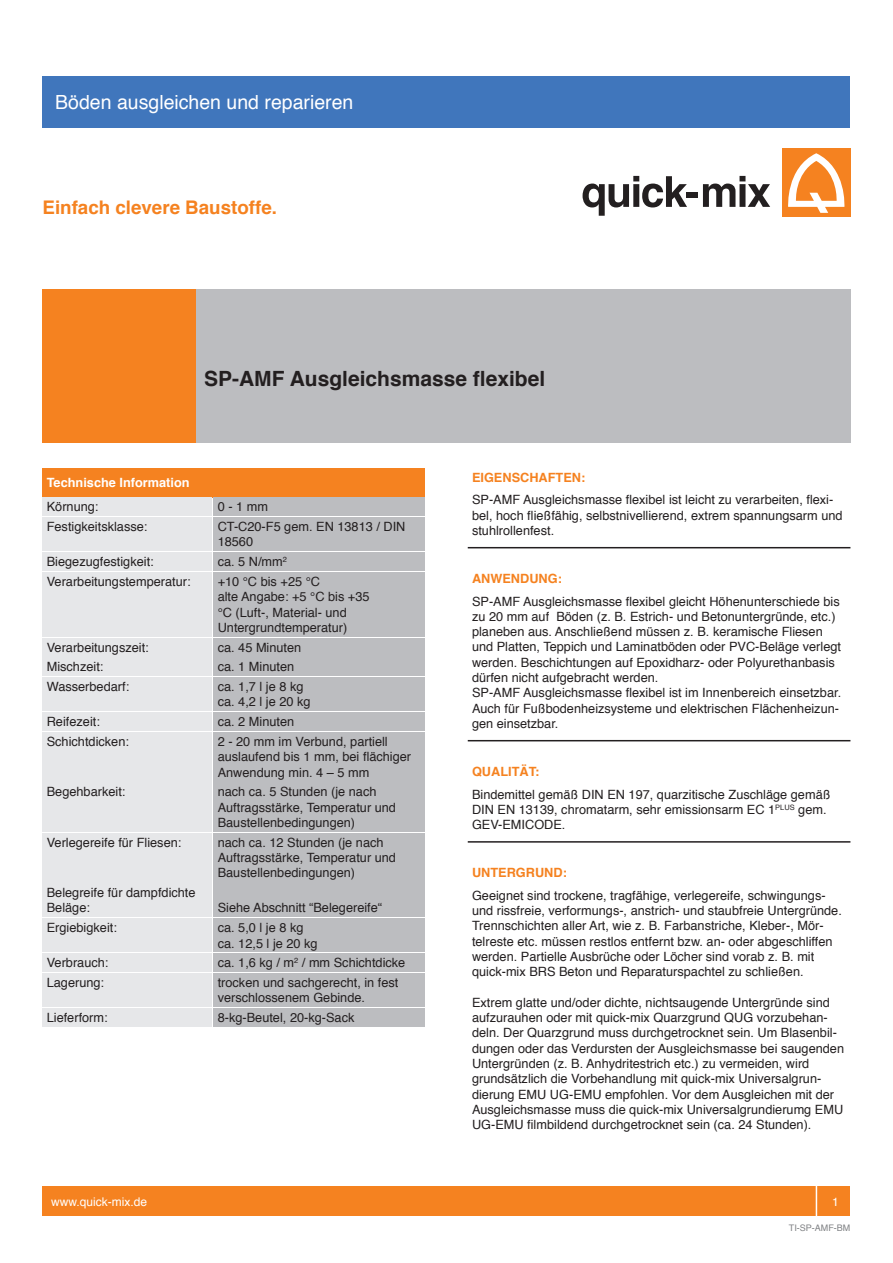
<style>
.page{position:relative;width:893px;height:1263px;background:#fff}
.page>*{position:absolute;margin:0;border:0;box-sizing:border-box;transform-origin:0 0}
.t1{font:700 21px "Helvetica";color:#231f20}
.t2{font:19.5px "Helvetica";color:#fff}
.t3{font:700 18.75px "Helvetica";color:#f58220}
.t4{font:12.75px/15.3px "Helvetica";color:#231f20}
.t5{font:700 12.75px "Helvetica";color:#f58220}
.t6{font:700 12.75px "Helvetica";color:#fff}
.t7{font:12px "Helvetica";color:#fff}
.t8{font:9px "Helvetica";color:#808285}
</style>
<div class="page">
<div style="left:43px;top:77px;width:807px;height:51px;background:#4076bc"></div>
<svg style="left:583px;top:176px;width:104px;height:40px"></svg>
<div style="left:686px;top:192px;width:12px;height:6px;background:#231f20"></div>
<svg style="left:703px;top:176px;width:67px;height:31px"></svg>
<div style="left:782px;top:149px;width:68px;height:68px;background:#f58220"></div>
<svg style="left:788px;top:153px;width:57px;height:60px"></svg>
<div style="left:43px;top:1186px;width:807px;height:30px;background:#f58220"></div>
<div style="left:816px;top:1181px;width:39px;height:40px;border:2px solid #fff"></div>
<div style="left:191px;top:289px;width:659px;height:153px;background:#bcbdc0"></div>
<div style="left:43px;top:289px;width:153px;height:153px;background:#f58220"></div>
<div style="left:43px;top:468px;width:382px;height:29px;background:#f58220"></div>
<div style="left:43px;top:497px;width:169px;height:19px;background:#e6e7e9"></div>
<div style="left:213px;top:497px;width:212px;height:19px;background:#bcbdc0"></div>
<div style="left:43px;top:517px;width:169px;height:34px;background:#e6e7e9"></div>
<div style="left:213px;top:517px;width:212px;height:34px;background:#bcbdc0"></div>
<div style="left:43px;top:552px;width:169px;height:19px;background:#e6e7e9"></div>
<div style="left:213px;top:552px;width:212px;height:19px;background:#bcbdc0"></div>
<div style="left:43px;top:572px;width:169px;height:64px;background:#e6e7e9"></div>
<div style="left:213px;top:572px;width:212px;height:64px;background:#bcbdc0"></div>
<div style="left:43px;top:638px;width:169px;height:18px;background:#e6e7e9"></div>
<div style="left:213px;top:638px;width:212px;height:18px;background:#bcbdc0"></div>
<div style="left:43px;top:658px;width:169px;height:18px;background:#e6e7e9"></div>
<div style="left:213px;top:658px;width:212px;height:18px;background:#bcbdc0"></div>
<div style="left:43px;top:677px;width:169px;height:34px;background:#e6e7e9"></div>
<div style="left:213px;top:677px;width:212px;height:34px;background:#bcbdc0"></div>
<div style="left:43px;top:712px;width:169px;height:19px;background:#e6e7e9"></div>
<div style="left:213px;top:712px;width:212px;height:19px;background:#bcbdc0"></div>
<div style="left:43px;top:732px;width:169px;height:49px;background:#e6e7e9"></div>
<div style="left:213px;top:732px;width:212px;height:49px;background:#bcbdc0"></div>
<div style="left:43px;top:782px;width:169px;height:50px;background:#e6e7e9"></div>
<div style="left:213px;top:782px;width:212px;height:50px;background:#bcbdc0"></div>
<div style="left:43px;top:833px;width:169px;height:49px;background:#e6e7e9"></div>
<div style="left:213px;top:833px;width:212px;height:49px;background:#bcbdc0"></div>
<div style="left:43px;top:883px;width:169px;height:34px;background:#e6e7e9"></div>
<div style="left:213px;top:883px;width:212px;height:34px;background:#bcbdc0"></div>
<div style="left:43px;top:918px;width:169px;height:34px;background:#e6e7e9"></div>
<div style="left:213px;top:918px;width:212px;height:34px;background:#bcbdc0"></div>
<div style="left:43px;top:953px;width:169px;height:19px;background:#e6e7e9"></div>
<div style="left:213px;top:953px;width:212px;height:19px;background:#bcbdc0"></div>
<div style="left:43px;top:973px;width:169px;height:34px;background:#e6e7e9"></div>
<div style="left:213px;top:973px;width:212px;height:34px;background:#bcbdc0"></div>
<div style="left:43px;top:1008px;width:169px;height:19px;background:#e6e7e9"></div>
<div style="left:213px;top:1008px;width:212px;height:19px;background:#bcbdc0"></div>
<hr style="left:468px;top:547px;width:382px;height:1px;background:#231f20">
<hr style="left:468px;top:740px;width:382px;height:1px;background:#231f20">
<hr style="left:468px;top:841px;width:382px;height:2px;background:#231f20">
<p class="t2" style="left:55px;top:87px;width:300px">Böden ausgleichen und reparieren</p>
<p class="t3" style="left:43px;top:192px;width:236px">Einfach clevere Baustoffe.</p>
<p class="t1" style="left:204px;top:361px;width:343px">SP-AMF Ausgleichsmasse flexibel</p>
<p class="t6" style="left:47px;top:473px;width:144px">Technische Information</p>
<p class="t4" style="left:47px;top:500px;width:53px">Körnung:</p>
<p class="t4" style="left:218px;top:500px;width:52px">0 - 1 mm</p>
<p class="t4" style="left:47px;top:519px;width:102px">Festigkeitsklasse:</p>
<p class="t4" style="left:218px;top:519px;width:189px">CT-C20-F5 gem. EN 13813 / DIN<br>18560</p>
<p class="t4" style="left:47px;top:554px;width:109px">Biegezugfestigkeit:</p>
<p class="t4" style="left:218px;top:554px;width:71px">ca. 5 N/mm<sup>2</sup></p>
<p class="t4" style="left:47px;top:574px;width:145px">Verarbeitungstemperatur:</p>
<p class="t4" style="left:218px;top:574px;width:104px">+10 °C bis +25 °C</p>
<p class="t4" style="left:218px;top:589px;width:153px">alte Angabe: +5 °C bis +35 °C (Luft-, Material- und<br>Untergrundtemperatur)</p>
<p class="t4" style="left:47px;top:640px;width:104px">Verarbeitungszeit:</p>
<p class="t4" style="left:218px;top:640px;width:85px">ca. 45 Minuten</p>
<p class="t4" style="left:47px;top:660px;width:58px">Mischzeit:</p>
<p class="t4" style="left:218px;top:660px;width:78px">ca. 1 Minuten</p>
<p class="t4" style="left:47px;top:679px;width:84px">Wasserbedarf:</p>
<p class="t4" style="left:218px;top:679px;width:87px">ca. 1,7 l je 8 kg</p>
<p class="t4" style="left:218px;top:695px;width:94px">ca. 4,2 l je 20 kg</p>
<p class="t4" style="left:47px;top:714px;width:55px">Reifezeit:</p>
<p class="t4" style="left:218px;top:714px;width:78px">ca. 2 Minuten</p>
<p class="t4" style="left:47px;top:734px;width:84px">Schichtdicken:</p>
<p class="t4" style="left:218px;top:734px;width:195px">2 - 20 mm im Verbund, partiell auslaufend bis 1 mm, bei flächiger<br>Anwendung min. 4 – 5 mm</p>
<p class="t4" style="left:47px;top:785px;width:80px">Begehbarkeit:</p>
<p class="t4" style="left:218px;top:785px;width:180px">nach ca. 5 Stunden (je nach<br>Auftragsstärke, Temperatur und<br>Baustellenbedingungen)</p>
<p class="t4" style="left:47px;top:835px;width:136px">Verlegereife für Fliesen:</p>
<p class="t4" style="left:218px;top:835px;width:180px">nach ca. 12 Stunden (je nach<br>Auftragsstärke, Temperatur und<br>Baustellenbedingungen)</p>
<p class="t4" style="left:47px;top:885px;width:150px">Belegreife für dampfdichte<br>Beläge:</p>
<p class="t4" style="left:218px;top:901px;width:166px">Siehe Abschnitt “Belegereife“</p>
<p class="t4" style="left:47px;top:920px;width:72px">Ergiebigkeit:</p>
<p class="t4" style="left:218px;top:920px;width:87px">ca. 5,0 l je 8 kg</p>
<p class="t4" style="left:218px;top:936px;width:101px">ca. 12,5 l je 20 kg</p>
<p class="t4" style="left:47px;top:955px;width:63px">Verbrauch:</p>
<p class="t4" style="left:218px;top:955px;width:189px">ca. 1,6 kg / m<sup>2</sup> / mm Schichtdicke</p>
<p class="t4" style="left:47px;top:975px;width:59px">Lagerung:</p>
<p class="t4" style="left:218px;top:975px;width:182px">trocken und sachgerecht, in fest verschlossenem Gebinde.</p>
<p class="t4" style="left:47px;top:1010px;width:62px">Lieferform:</p>
<p class="t4" style="left:218px;top:1010px;width:138px">8-kg-Beutel, 20-kg-Sack</p>
<p class="t5" style="left:472px;top:467px;width:115px">EIGENSCHAFTEN:</p>
<p class="t4" style="left:472px;top:493px;width:372px">SP-AMF Ausgleichsmasse flexibel ist leicht zu verarbeiten, flexi&shy;bel, hoch fließfähig, selbstnivellierend, extrem spannungsarm und stuhlrollenfest.</p>
<p class="t5" style="left:472px;top:568px;width:91px">ANWENDUNG:</p>
<p class="t4" style="left:472px;top:594px;width:371px">SP-AMF Ausgleichsmasse flexibel gleicht Höhenunterschiede bis zu 20 mm auf Böden (z. B. Estrich- und Betonuntergründe, etc.) planeben aus. Anschließend müssen z. B. keramische Fliesen und Platten, Teppich und Laminatböden oder PVC-Beläge verlegt werden. Beschichtungen auf Epoxidharz- oder Polyurethanbasis dürfen nicht aufgebracht werden.</p>
<p class="t4" style="left:472px;top:686px;width:371px">SP-AMF Ausgleichsmasse flexibel ist im Innenbereich einsetzbar.<br>Auch für Fußbodenheizsysteme und elektrischen Flächenheizun&shy;gen einsetzbar.</p>
<p class="t5" style="left:472px;top:761px;width:69px">QUALITÄT:</p>
<p class="t4" style="left:472px;top:787px;width:360px">Bindemittel gemäß DIN EN 197, quarzitische Zuschläge gemäß<br>DIN EN 13139, chromatarm, sehr emissionsarm EC 1<sup>PLUS</sup> gem.<br>GEV-EMICODE.</p>
<p class="t5" style="left:472px;top:862px;width:96px">UNTERGRUND:</p>
<p class="t4" style="left:472px;top:888px;width:371px">Geeignet sind trockene, tragfähige, verlegereife, schwingungs&shy;und rissfreie, verformungs-, anstrich- und staubfreie Untergründe.<br>Trennschichten aller Art, wie z. B. Farbanstriche, Kleber-, Mör&shy;telreste etc. müssen restlos entfernt bzw. an- oder abgeschliffen werden. Partielle Ausbrüche oder Löcher sind vorab z. B. mit quick-mix BRS Beton und Reparaturspachtel zu schließen.</p>
<p class="t4" style="left:472px;top:995px;width:374px">Extrem glatte und/oder dichte, nichtsaugende Untergründe sind aufzurauhen oder mit quick-mix Quarzgrund QUG vorzubehan&shy;deln. Der Quarzgrund muss durchgetrocknet sein. Um Blasenbil&shy;dungen oder das Verdursten der Ausgleichsmasse bei saugenden Untergründen (z. B. Anhydritestrich etc.) zu vermeiden, wird grundsätzlich die Vorbehandlung mit quick-mix Universalgrun&shy;dierung EMU UG-EMU empfohlen. Vor dem Ausgleichen mit der Ausgleichsmasse muss die quick-mix Universalgrundierumg EMU UG-EMU filmbildend durchgetrocknet sein (ca. 24 Stunden).</p>
<p class="t7" style="left:51px;top:1192px;width:98px">www.quick-mix.de</p>
<p class="t7" style="left:832px;top:1192px;width:8px">1</p>
<p class="t8" style="left:789px;top:1221px;width:63px">TI-SP-AMF-BM</p>
</div>
